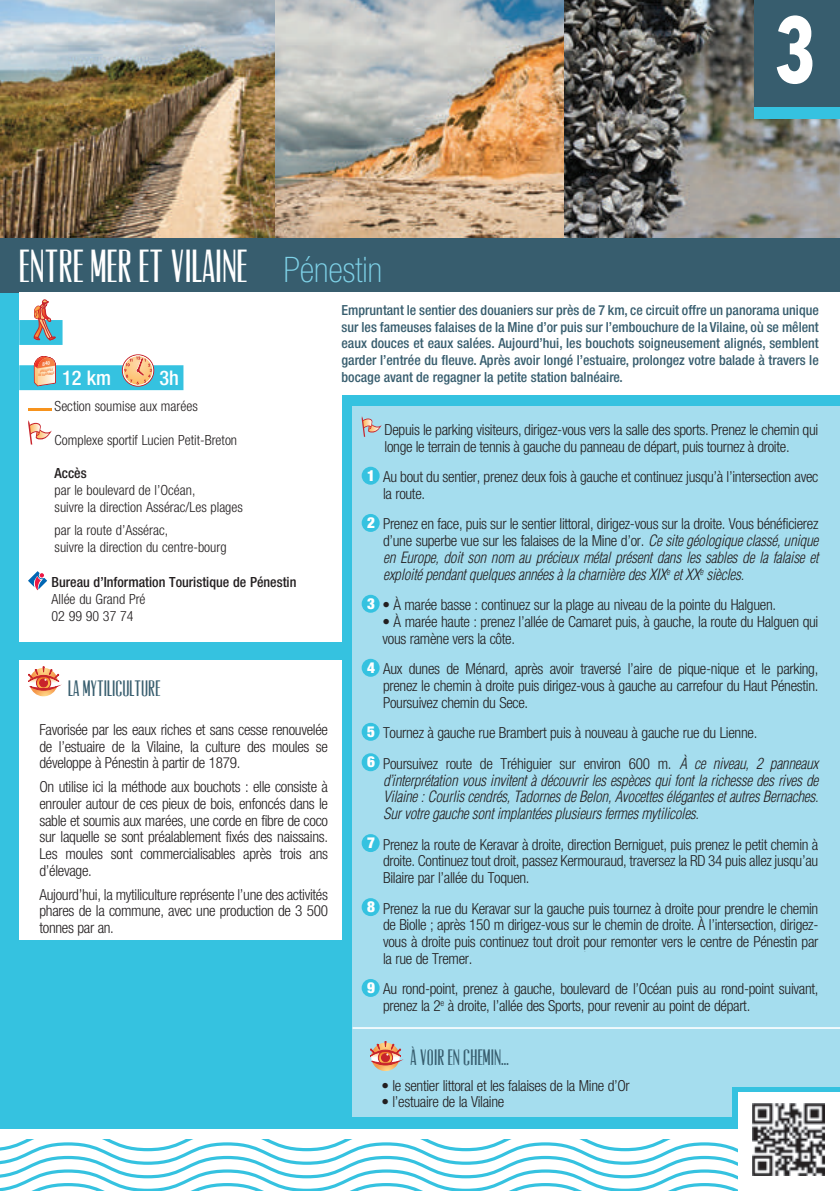
<style>
.page{position:relative;width:840px;height:1191px;background:#fff}
.page>*{position:absolute;margin:0;border:0;box-sizing:border-box;transform-origin:0 0}
.t1{font:700 93px "Avenir Next Condensed";color:#fff;scale:.85 1}
.t2{font:43.2px "Vevey";color:#fff}
.t3{font:20.8px "Vevey";color:#375d6e}
.t4{font:500 condensed 20.2px "Helvetica Neue";color:#fff}
.t5{font:300 condensed 15.2px/16.8px "Helvetica Neue";letter-spacing:-.02em;color:#231f20;text-align:justify}
.t6{font:italic 300 condensed 15.2px/16.8px "Helvetica LT Std";letter-spacing:-.02em;color:#231f20}
.t7{font:300 condensed 14px/16.8px "Helvetica Neue";color:#231f20}
.t8{font:500 condensed 14px "Helvetica Neue";color:#231f20}
.t9{font:500 condensed 13.8px/16.6px "Helvetica Neue";color:#375d6e;text-align:justify}
.t10{font:italic 500 condensed 3px/3.6px "Helvetica Neue";color:#f36e21;text-align:center;scale:.96 1}
.s1{font-family:"Helvetica Neue";font-weight:100;font-stretch:condensed;font-size:35.2px;color:#7ed2e8}
.s2{font-weight:900;color:#fff}
.s3{font-family:"Helvetica LT Std";font-style:italic}
</style>
<div class="page">
<img style="left:275px;top:0;width:564px;height:238px">
<img style="left:0;top:0;width:275px;height:238px">
<div style="left:753px;top:0;width:86px;height:108px;background:#375d6e"></div>
<div style="left:753px;top:107px;width:86px;height:11px;background:#35c2e0"></div>
<div style="left:0;top:238px;width:839px;height:890px;background:#35c2e0"></div>
<svg style="left:0;top:1139px;width:737px;height:52px"></svg>
<div style="left:0;top:238px;width:839px;height:55px;background:#375d6e"></div>
<div style="left:28px;top:293px;width:811px;height:102px;background:#fff"></div>
<div style="left:352px;top:406px;width:487px;height:711px;background:#a5ddee"></div>
<div style="left:19px;top:293px;width:322px;height:349px;background:#fff"></div>
<div style="left:19px;top:320px;width:43px;height:25px;background:#35c2e0"></div>
<div style="left:19px;top:365px;width:164px;height:25px;background:#35c2e0"></div>
<svg style="left:33px;top:299px;width:23px;height:41px"></svg>
<svg style="left:122px;top:354px;width:32px;height:33px"></svg>
<hr style="left:28px;top:408px;width:24px;height:3px;background:#f7931d">
<svg style="left:28px;top:420px;width:24px;height:24px"></svg>
<svg style="left:28px;top:571px;width:19px;height:19px"></svg>
<div style="left:19px;top:660px;width:322px;height:280px;background:#fff"></div>
<svg style="left:370px;top:1041px;width:30px;height:30px"></svg>
<svg style="left:361px;top:416px;width:20px;height:21px"></svg>
<div style="left:361px;top:467px;width:18px;height:18px;background:#35c2e0;border-radius:50%"></div>
<div style="left:361px;top:514px;width:18px;height:18px;background:#35c2e0;border-radius:50%"></div>
<div style="left:361px;top:595px;width:18px;height:18px;background:#35c2e0;border-radius:50%"></div>
<div style="left:361px;top:659px;width:18px;height:18px;background:#35c2e0;border-radius:50%"></div>
<div style="left:361px;top:723px;width:18px;height:18px;background:#35c2e0;border-radius:50%"></div>
<div style="left:361px;top:753px;width:18px;height:18px;background:#35c2e0;border-radius:50%"></div>
<div style="left:361px;top:834px;width:18px;height:18px;background:#35c2e0;border-radius:50%"></div>
<div style="left:361px;top:898px;width:18px;height:18px;background:#35c2e0;border-radius:50%"></div>
<div style="left:361px;top:979px;width:18px;height:18px;background:#35c2e0;border-radius:50%"></div>
<svg style="left:28px;top:666px;width:31px;height:30px"></svg>
<hr style="left:352px;top:1027px;width:487px;height:1px;background:#fff">
<div style="left:731px;top:1086px;width:108px;height:42px;background:#35c2e0"></div>
<div style="left:737px;top:1092px;width:102px;height:99px;background:#fff"></div>
<img style="left:752px;top:1103px;width:72px;height:72px">
<svg style="left:33px;top:356px;width:23px;height:31px"></svg>
<h2 class="t2" style="left:19px;top:243px;width:364px">ENTRE MER ET VILAINE <span class="s1">Pénestin</span></h2>
<h1 class="t1" style="left:774px;top:-7px;width:50px">3</h1>
<p class="t10" style="left:38px;top:370px;width:18px;rotate:-8deg">PRESQU'ÎLE<br>DE GUERANDE</p>
<h3 class="t4" style="left:62px;top:366px;width:51px">12 km</h3>
<h3 class="t4" style="left:159px;top:366px;width:21px">3h</h3>
<p class="t7" style="left:55px;top:397px;width:145px">Section soumise aux marées</p>
<p class="t7" style="left:55px;top:431px;width:184px">Complexe sportif Lucien Petit-Breton</p>
<p class="t8" style="left:55px;top:465px;width:34px">Accès</p>
<p class="t7" style="left:55px;top:482px;width:190px">par le boulevard de l’Océan,<br>suivre la direction Assérac/Les plages</p>
<p class="t7" style="left:55px;top:522px;width:173px">par la route d’Assérac,<br>suivre la direction du centre-bourg</p>
<p class="t8" style="left:51px;top:574px;width:246px">Bureau d’Information Touristique de Pénestin</p>
<p class="t7" style="left:51px;top:590px;width:95px">Allée du Grand Pré<br>02 99 90 37 74</p>
<h3 class="t3" style="left:68px;top:678px;width:94px">LA MYTILICULTURE</h3>
<p class="t5" style="left:39px;top:721px;width:290px">Favorisée par les eaux riches et sans cesse renouvelée de l’estuaire de la Vilaine, la culture des moules se développe à Pénestin à partir de 1879.</p>
<p class="t5" style="left:39px;top:778px;width:290px">On utilise ici la méthode aux bouchots : elle consiste à enrouler autour de ces pieux de bois, enfoncés dans le sable et soumis aux marées, une corde en fibre de coco sur laquelle se sont préalablement fixés des naissains.<br>Les moules sont commercialisables après trois ans d’élevage.</p>
<p class="t5" style="left:39px;top:885px;width:290px">Aujourd’hui, la mytiliculture représente l’une des activités phares de la commune, avec une production de 3 500 tonnes par an.</p>
<p class="t9" style="left:341px;top:301px;width:478px">Empruntant le sentier des douaniers sur près de 7 km, ce circuit offre un panorama unique sur les fameuses falaises de la Mine d’or puis sur l’embouchure de la Vilaine, où se mêlent eaux douces et eaux salées. Aujourd’hui, les bouchots soigneusement alignés, semblent garder l’entrée du fleuve. Après avoir longé l’estuaire, prolongez votre balade à travers le bocage avant de regagner la petite station balnéaire.</p>
<p class="t5" style="left:384px;top:421px;width:435px">Depuis le parking visiteurs, dirigez-vous vers la salle des sports. Prenez le chemin qui longe le terrain de tennis à gauche du panneau de départ, puis tournez à droite.</p>
<p class="t5" style="left:383px;top:468px;width:436px;text-indent:-16px"><span class="s2">1</span> Au bout du sentier, prenez deux fois à gauche et continuez jusqu’à l’intersection avec la route.</p>
<p class="t5" style="left:367px;top:515px;width:452px;text-align:right"><span class="s2">2</span> Prenez en face, puis sur le sentier littoral, dirigez-vous sur la droite. Vous bénéficierez d’une superbe vue sur les falaises de la Mine d’or. <span class="s3">Ce site géologique classé, unique</span></p>
<p class="t6" style="left:383px;top:549px;width:436px">en Europe, doit son nom au précieux métal présent dans les sables de la falaise et exploité pendant quelques années à la charnière des XIX<sup>e</sup> et XX<sup>e</sup> siècles.</p>
<p class="t5" style="left:367px;top:596px;width:410px"><span class="s2">3</span> • À marée basse : continuez sur la plage au niveau de la pointe du Halguen.</p>
<p class="t5" style="left:382px;top:613px;width:437px">• À marée haute : prenez l’allée de Camaret puis, à gauche, la route du Halguen qui vous ramène vers la côte.</p>
<p class="t5" style="left:383px;top:660px;width:436px;text-indent:-16px"><span class="s2">4</span> Aux dunes de Ménard, après avoir traversé l’aire de pique-nique et le parking, prenez le chemin à droite puis dirigez-vous à gauche au carrefour du Haut Pénestin.<br>Poursuivez chemin du Sece.</p>
<p class="t5" style="left:367px;top:717px;width:452px;line-height:30.4px"><span class="s2">5</span> Tournez à gauche rue Brambert puis à nouveau à gauche rue du Lienne.<br><span class="s2">6</span> Poursuivez route de Tréhiguier sur environ 600 m. <span class="s3">À ce niveau, 2 panneaux</span></p>
<p class="t6" style="left:383px;top:772px;width:436px;text-align:justify">d’interprétation vous invitent à découvrir les espèces qui font la richesse des rives de Vilaine : Courlis cendrés, Tadornes de Belon, Avocettes élégantes et autres Bernaches.<br>Sur votre gauche sont implantées plusieurs fermes mytilicoles.</p>
<p class="t5" style="left:383px;top:835px;width:436px;text-indent:-16px"><span class="s2">7</span> Prenez la route de Keravar à droite, direction Berniguet, puis prenez le petit chemin à droite. Continuez tout droit, passez Kermouraud, traversez la RD 34 puis allez jusqu’au Bilaire par l’allée du Toquen.</p>
<p class="t5" style="left:383px;top:899px;width:436px;text-indent:-16px"><span class="s2">8</span> Prenez la rue du Keravar sur la gauche puis tournez à droite pour prendre le chemin de Biolle ; après 150 m dirigez-vous sur le chemin de droite. À l’intersection, dirigez&shy;vous à droite puis continuez tout droit pour remonter vers le centre de Pénestin par la rue de Tremer.</p>
<p class="t5" style="left:383px;top:980px;width:436px;text-indent:-16px"><span class="s2">9</span> Au rond-point, prenez à gauche, boulevard de l’Océan puis au rond-point suivant, prenez la 2<sup>e</sup> à droite, l’allée des Sports, pour revenir au point de départ.</p>
<h3 class="t3" style="left:410px;top:1046px;width:100px">À VOIR EN CHEMIN…</h3>
<p class="t5" style="left:381px;top:1076px;width:250px">• le sentier littoral et les falaises de la Mine d’Or</p>
<p class="t5" style="left:381px;top:1093px;width:124px">• l’estuaire de la Vilaine</p>
</div>
